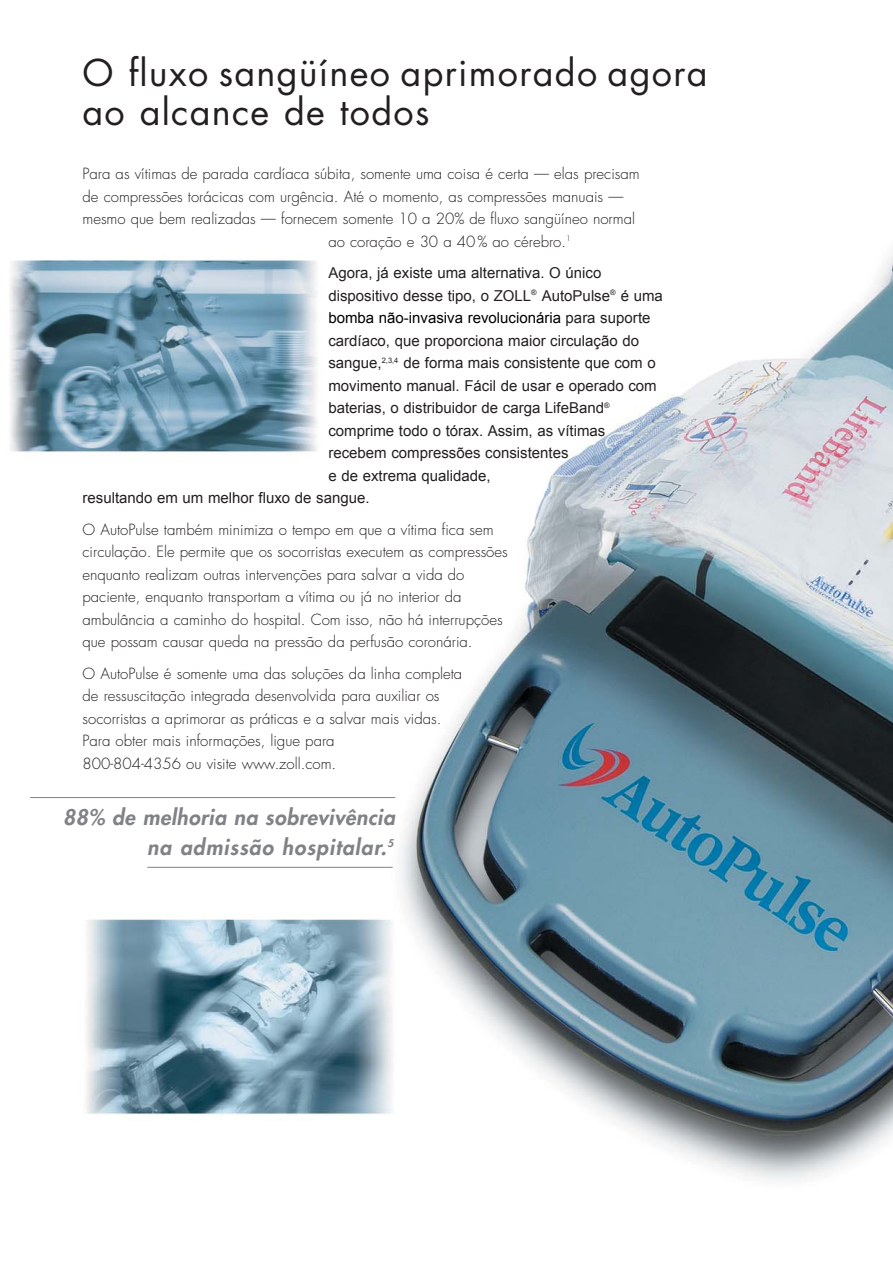
<style>
.page{position:relative;width:893px;height:1263px;background:#fff}
.page>*{position:absolute;margin:0;border:0;box-sizing:border-box;transform-origin:0 0}
.t1{font:36px/39px "Futura";letter-spacing:.035em;color:#231f20}
.t2{font:italic 800 21px/30px "Futura";color:#808285;text-align:right}
.t3{font:300 15px/22.5px "Futura";color:#231f20}
.t4{font:15px "Arial";color:#231f20}
.t5{font:15px "Arial";color:#000}
.s1{color:#231f20}
</style>
<div class="page">
<img style="left:86px;top:256px;width:806px;height:924px">
<img style="left:10px;top:256px;width:377px;height:265px">
<hr style="left:30px;top:797px;width:365px;height:1px;background:#808285">
<hr style="left:147px;top:867px;width:246px;height:1px;background:#808285">
<h1 class="t1" style="left:82px;top:52px;width:627px">O fluxo sangüíneo aprimorado agora ao alcance de todos</h1>
<p class="t3" style="left:82px;top:163px;width:559px">Para as vítimas de parada cardíaca súbita, somente uma coisa é certa — elas precisam</p>
<p class="t3" style="left:82px;top:185px;width:542px">de compressões torácicas com urgência. Até o momento, as compressões manuais —</p>
<p class="t3" style="left:82px;top:208px;width:554px">mesmo que bem realizadas — fornecem somente 10 a 20% de fluxo sangüíneo normal</p>
<p class="t3" style="left:328px;top:230px;width:244px">ao coração e 30 a 40% ao cérebro.<sup>1</sup></p>
<p class="t4" style="left:328px;top:265px;width:274px">Agora, já existe uma alternativa. O único</p>
<p class="t4" style="left:328px;top:287px;width:336px">dispositivo desse tipo, o ZOLL<sup>®</sup> AutoPulse<sup>®</sup> é uma</p>
<p class="t5" style="left:328px;top:310px;width:324px">bomba não-invasiva revolucionária <span class="s1">para suporte</span></p>
<p class="t4" style="left:328px;top:332px;width:312px">cardíaco, que proporciona maior circulação do</p>
<p class="t4" style="left:328px;top:355px;width:329px">sangue,<sup>2,3,4</sup> de forma mais consistente que com o</p>
<p class="t4" style="left:328px;top:377px;width:330px">movimento manual. Fácil de usar e operado com</p>
<p class="t4" style="left:328px;top:400px;width:283px">baterias, o distribuidor de carga LifeBand<sup>®</sup></p>
<p class="t4" style="left:328px;top:422px;width:278px">comprime todo o tórax. Assim, as vítimas</p>
<p class="t4" style="left:328px;top:445px;width:242px">recebem compressões consistentes</p>
<p class="t4" style="left:328px;top:467px;width:164px">e de extrema qualidade,</p>
<p class="t4" style="left:83px;top:490px;width:289px">resultando em um melhor fluxo de sangue.</p>
<p class="t3" style="left:83px;top:518px;width:427px">O AutoPulse também minimiza o tempo em que a vítima fica sem circulação. Ele permite que os socorristas executem as compressões enquanto realizam outras intervenções para salvar a vida do paciente, enquanto transportam a vítima ou já no interior da ambulância a caminho do hospital. Com isso, não há interrupções que possam causar queda na pressão da perfusão coronária.</p>
<p class="t3" style="left:83px;top:662px;width:381px">O AutoPulse é somente uma das soluções da linha completa de ressuscitação integrada desenvolvida para auxiliar os socorristas a aprimorar as práticas e a salvar mais vidas.<br>Para obter mais informações, ligue para<br>800-804-4356 ou visite www.zoll.com.</p>
<h2 class="t2" style="left:63px;top:802px;width:338px">88% de melhoria na sobrevivência na admissão hospitalar.<sup>5</sup></h2>
</div>
